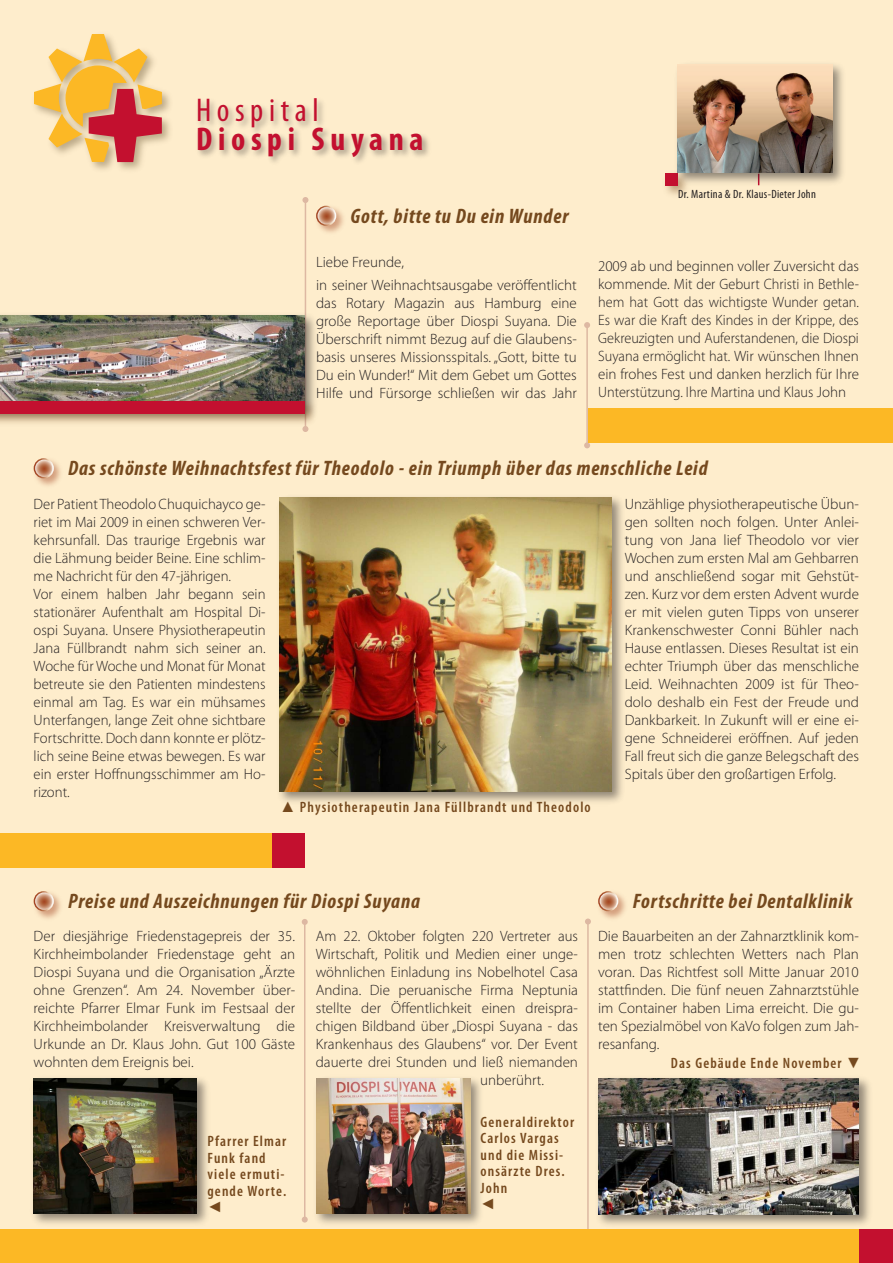
<style>
.page{position:relative;width:893px;height:1263px;background:#fff}
.page>*{position:absolute;margin:0;border:0;box-sizing:border-box;transform-origin:0 0}
.t1{font:700 condensed 33px "Myriad Pro";letter-spacing:.17em;color:#c3102f}
.t2{font:condensed 33px "Myriad Pro";letter-spacing:.17em;color:#c3102f}
.Fliesstext{font:italic 700 condensed 21px "Myriad Pro";letter-spacing:.04em;color:#75491e}
.Fliesstext-2{font:300 15px/18px "Myriad Pro";color:#231f20;text-align:justify}
.Marginal{font:600 condensed 15px/16.5px "Myriad Pro";letter-spacing:.075em;color:#75491e}
.Marginal-2{font:15px "Arial";color:#75491e}
.Fliesstext-3{font:condensed 12px "Myriad Pro";letter-spacing:.025em;color:#231f20}
.s1{font-family:"Arial";font-weight:400;font-stretch:normal}
</style>
<div class="page">
<div style="left:0;top:0;width:893px;height:1229px;background:#feedcc"></div>
<hr style="left:305px;top:200px;width:1px;height:229px;background:#ddb8a2">
<svg style="left:302px;top:197px;width:6px;height:6px"></svg>
<svg style="left:302px;top:428px;width:6px;height:4px"></svg>
<div style="left:314px;top:203px;width:33px;height:34px;background:#a44624;opacity:.47"></div>
<svg style="left:317px;top:206px;width:19px;height:19px"></svg>
<div style="left:316px;top:206px;width:20px;height:20px;border:2px solid #fff;border-radius:50%"></div>
<hr style="left:586px;top:325px;width:2px;height:120px;background:#ddb8a2">
<svg style="left:584px;top:322px;width:6px;height:6px"></svg>
<svg style="left:584px;top:442px;width:6px;height:6px"></svg>
<hr style="left:587px;top:921px;width:2px;height:342px;background:#ddb8a2">
<svg style="left:585px;top:918px;width:6px;height:6px"></svg>
<div style="left:31px;top:456px;width:34px;height:33px;background:#a44624;opacity:.47"></div>
<svg style="left:34px;top:459px;width:19px;height:19px"></svg>
<div style="left:34px;top:458px;width:20px;height:20px;border:2px solid #fff;border-radius:50%"></div>
<div style="left:313px;top:1074px;width:172px;height:154px;background:#231f20;opacity:.5"></div>
<img style="left:316px;top:1079px;width:154px;height:135px">
<div style="left:31px;top:888px;width:34px;height:34px;background:#a44624;opacity:.47"></div>
<svg style="left:34px;top:892px;width:19px;height:18px"></svg>
<div style="left:34px;top:891px;width:20px;height:20px;border:2px solid #fff;border-radius:50%"></div>
<div style="left:594px;top:1074px;width:279px;height:155px;background:#231f20;opacity:.5"></div>
<img style="left:598px;top:1078px;width:261px;height:136px">
<div style="left:596px;top:888px;width:33px;height:34px;background:#a44624;opacity:.47"></div>
<svg style="left:599px;top:892px;width:19px;height:18px"></svg>
<div style="left:598px;top:891px;width:20px;height:20px;border:2px solid #fff;border-radius:50%"></div>
<hr style="left:304px;top:922px;width:1px;height:297px;background:#ddb8a2">
<svg style="left:302px;top:919px;width:6px;height:6px"></svg>
<svg style="left:302px;top:1216px;width:6px;height:6px"></svg>
<div style="left:275px;top:494px;width:350px;height:312px;background:#231f20;opacity:.5"></div>
<img style="left:280px;top:498px;width:331px;height:293px">
<div style="left:30px;top:1074px;width:181px;height:155px;background:#231f20;opacity:.5"></div>
<img style="left:34px;top:1078px;width:163px;height:136px">
<div style="left:30px;top:30px;width:145px;height:145px;background:#574220;opacity:.39"></div>
<svg style="left:34px;top:34px;width:128px;height:128px"></svg>
<div style="left:194px;top:96px;width:238px;height:71px;background:#231f20;opacity:.39"></div>
<div style="left:588px;top:408px;width:305px;height:34px;background:#fcb825"></div>
<div style="left:0;top:833px;width:305px;height:34px;background:#fcb825"></div>
<div style="left:272px;top:833px;width:33px;height:34px;background:#c3102f"></div>
<div style="left:0;top:1229px;width:893px;height:34px;background:#fcb825"></div>
<div style="left:859px;top:1229px;width:34px;height:34px;background:#c3102f"></div>
<div style="left:661px;top:169px;width:30px;height:30px;background:#75491e;opacity:.49"></div>
<div style="left:665px;top:173px;width:12px;height:12px;background:#c3102f"></div>
<div style="left:673px;top:60px;width:173px;height:127px;background:#231f20;opacity:.5"></div>
<img style="left:677px;top:64px;width:155px;height:109px">
<div style="left:0;top:311px;width:320px;height:112px;background:#231f20;opacity:.5"></div>
<img style="left:0;top:315px;width:305px;height:83px">
<div style="left:0;top:398px;width:318px;height:30px;background:#75491e;opacity:.49"></div>
<div style="left:0;top:401px;width:305px;height:13px;background:#c3102f"></div>
<p class="t2" style="left:196px;top:91px;width:124px">Hospital</p>
<p class="t1" style="left:196px;top:118px;width:229px">Diospi Suyana</p>
<p class="Fliesstext" style="left:351px;top:203px;width:219px">Gott, bitte tu Du ein Wunder</p>
<p class="Fliesstext-2" style="left:316px;top:253px;width:89px">Liebe Freunde,</p>
<p class="Fliesstext-2" style="left:316px;top:275px;width:262px">in seiner Weihnachtsausgabe veröffentlicht das Rotary Magazin aus Hamburg eine große Reportage über Diospi Suyana. Die Überschrift nimmt Bezug auf die Glaubens&shy;basis unseres Missionsspitals. „Gott, bitte tu Du ein Wunder!“ Mit dem Gebet um Gottes Hilfe und Fürsorge schließen wir das Jahr</p>
<p class="Fliesstext-3" style="left:678px;top:187px;width:139px">Dr. Martina &amp; Dr. Klaus-Dieter John</p>
<p class="Fliesstext-2" style="left:598px;top:257px;width:262px">2009 ab und beginnen voller Zuversicht das kommende. Mit der Geburt Christi in Bethle&shy;hem hat Gott das wichtigste Wunder getan.<br>Es war die Kraft des Kindes in der Krippe, des Gekreuzigten und Auferstandenen, die Diospi Suyana ermöglicht hat. Wir wünschen Ihnen ein frohes Fest und danken herzlich für Ihre Unterstützung. Ihre Martina und Klaus John</p>
<p class="Fliesstext" style="left:68px;top:455px;width:641px">Das schönste Weihnachtsfest für Theodolo - ein Triumph über das menschliche Leid</p>
<p class="Fliesstext-2" style="left:34px;top:495px;width:233px">Der Patient Theodolo Chuquichayco ge&shy;riet im Mai 2009 in einen schweren Ver&shy;kehrsunfall. Das traurige Ergebnis war die Lähmung beider Beine. Eine schlim&shy;me Nachricht für den 47-jährigen.</p>
<p class="Fliesstext-2" style="left:34px;top:585px;width:233px">Vor einem halben Jahr begann sein stationärer Aufenthalt am Hospital Di&shy;ospi Suyana. Unsere Physiotherapeutin Jana Füllbrandt nahm sich seiner an.<br>Woche für Woche und Monat für Monat betreute sie den Patienten mindestens einmal am Tag. Es war ein mühsames Unterfangen, lange Zeit ohne sichtbare Fortschritte. Doch dann konnte er plötz&shy;lich seine Beine etwas bewegen. Es war ein erster Hoffnungsschimmer am Ho&shy;rizont.</p>
<p class="Marginal" style="left:280px;top:799px;width:312px"><span class="s1">▲</span> Physiotherapeutin Jana Füllbrandt und Theodolo</p>
<p class="Fliesstext-2" style="left:625px;top:495px;width:236px">Unzählige physiotherapeutische Übun&shy;gen sollten noch folgen. Unter Anlei&shy;tung von Jana lief Theodolo vor vier Wochen zum ersten Mal am Gehbarren und anschließend sogar mit Gehstüt&shy;zen. Kurz vor dem ersten Advent wurde er mit vielen guten Tipps von unserer Krankenschwester Conni Bühler nach Hause entlassen. Dieses Resultat ist ein echter Triumph über das menschliche Leid. Weihnachten 2009 ist für Theo&shy;dolo deshalb ein Fest der Freude und Dankbarkeit. In Zukunft will er eine ei&shy;gene Schneiderei eröffnen. Auf jeden Fall freut sich die ganze Belegschaft des Spitals über den großartigen Erfolg.</p>
<p class="Fliesstext" style="left:68px;top:888px;width:353px">Preise und Auszeichnungen für Diospi Suyana</p>
<p class="Fliesstext" style="left:633px;top:888px;width:221px">Fortschritte bei Dentalklinik</p>
<p class="Fliesstext-2" style="left:34px;top:927px;width:263px">Der diesjährige Friedenstagepreis der 35.<br>Kirchheimbolander Friedenstage geht an Diospi Suyana und die Organisation „Ärzte ohne Grenzen“. Am 24. November über&shy;reichte Pfarrer Elmar Funk im Festsaal der Kirchheimbolander Kreisverwaltung die Urkunde an Dr. Klaus John. Gut 100 Gäste wohnten dem Ereignis bei.</p>
<p class="Marginal" style="left:207px;top:1133px;width:80px">Pfarrer Elmar<br>Funk fand viele ermuti&shy;gende Worte.</p>
<p class="Marginal-2" style="left:207px;top:1197px;width:16px">◄</p>
<p class="Fliesstext-2" style="left:316px;top:927px;width:264px">Am 22. Oktober folgten 220 Vertreter aus</p>
<p class="Fliesstext-2" style="left:316px;top:945px;width:264px">Wirtschaft, Politik und Medien einer unge-</p>
<p class="Fliesstext-2" style="left:316px;top:963px;width:264px">wöhnlichen Einladung ins Nobelhotel Casa</p>
<p class="Fliesstext-2" style="left:316px;top:981px;width:264px">Andina. Die peruanische Firma Neptunia</p>
<p class="Fliesstext-2" style="left:316px;top:999px;width:264px">stellte der Öffentlichkeit einen dreispra-</p>
<p class="Fliesstext-2" style="left:316px;top:1017px;width:264px">chigen Bildband über „Diospi Suyana - das</p>
<p class="Fliesstext-2" style="left:316px;top:1035px;width:264px">Krankenhaus des Glaubens“ vor. Der Event</p>
<p class="Fliesstext-2" style="left:316px;top:1053px;width:264px">dauerte drei Stunden und ließ niemanden</p>
<p class="Fliesstext-2" style="left:480px;top:1071px;width:66px">unberührt.</p>
<p class="Marginal" style="left:480px;top:1113px;width:95px">Generaldirektor<br>Carlos Vargas und die Missi&shy;onsärzte Dres.<br>John</p>
<p class="Marginal-2" style="left:480px;top:1194px;width:16px">◄</p>
<p class="Fliesstext-2" style="left:598px;top:927px;width:262px">Die Bauarbeiten an der Zahnarztklinik kom&shy;men trotz schlechten Wetters nach Plan voran. Das Richtfest soll Mitte Januar 2010 stattfinden. Die fünf neuen Zahnarztstühle im Container haben Lima erreicht. Die gu&shy;ten Spezialmöbel von KaVo folgen zum Jah&shy;resanfang.</p>
<p class="Marginal" style="left:671px;top:1054px;width:192px">Das Gebäude Ende November <span class="s1">▼</span></p>
</div>
